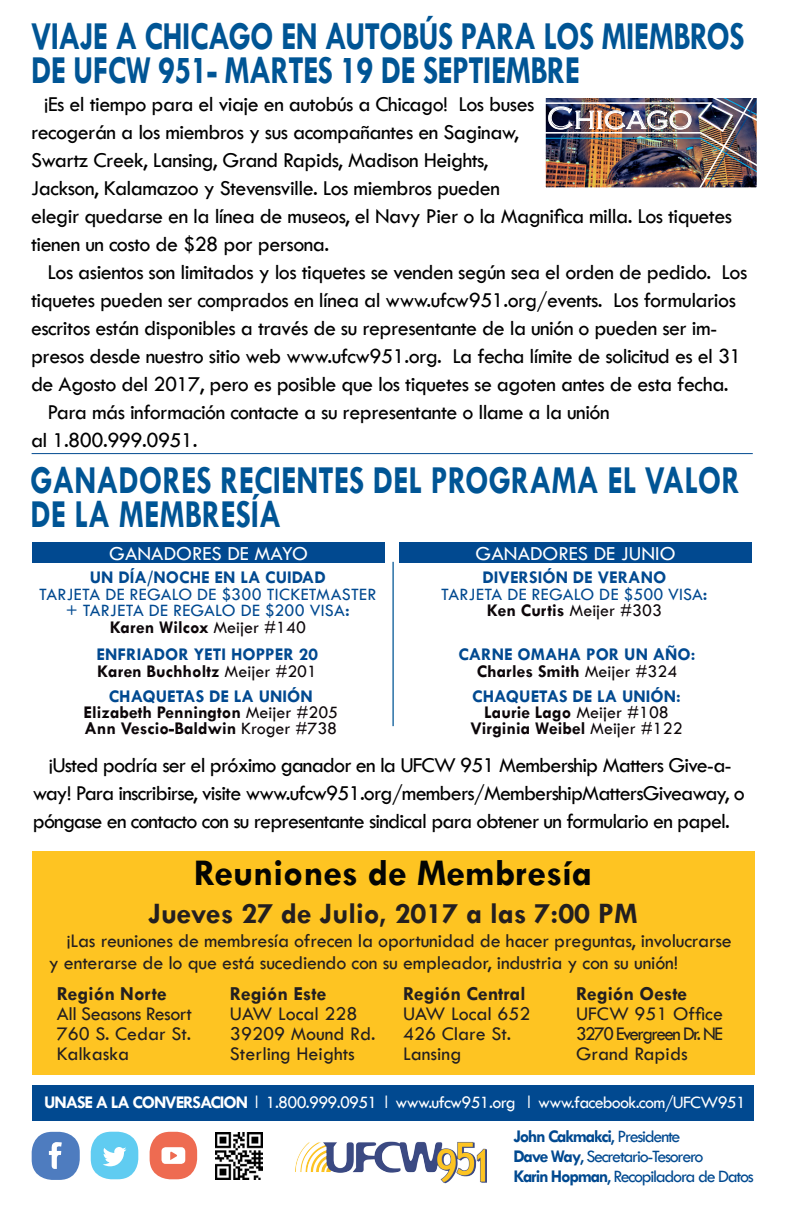
<style>
.page{position:relative;width:792px;height:1224px;background:#fff}
.page>*{position:absolute;margin:0;border:0;box-sizing:border-box;transform-origin:0 0}
.t1{font:700 40px/34px "Tw Cen";letter-spacing:-.02em;color:#005595;scale:.8 1}
.t2{font:700 40px/34px "Tw Cen";color:#005595;scale:.8 1}
.t3{font:700 38px "Tw Cen";color:#040503}
.t4{font:300 32px "Copperplate Gothic";color:#fff}
.t5{font:700 30px "Tw Cen";color:#231f20}
.t6{font:22px/28px "Tw Cen";letter-spacing:-.025em;color:#000}
.t7{font:20.6px "Tw Cen";color:#fff}
.t8{font:20px/22px "Tw Cen";letter-spacing:-.01em;color:#231f20}
.t9{font:700 20px "Tw Cen";color:#231f20}
.t10{font:20px "Tw Cen";letter-spacing:-.08em;color:#231f20;scale:.96 1}
.t11{font:700 18px/16px "Tw Cen";color:#0c0609;text-align:center}
.t12{font:18px/16.4px "Tw Cen";color:#014990;text-align:center}
.t13{font:18px "Tw Cen";letter-spacing:-.04em;color:#fff}
.t14{font:18px/20px "Tw Cen";letter-spacing:-.07em;color:#014990}
.t15{font:700 18px "Tw Cen";color:#014990}
.t16{font:700 18px "Tw Cen";letter-spacing:-.07em;color:#014990}
.s1{color:#fff}
.s2{font-weight:700}
.s3{font-weight:400}
.s4{color:#014990}
.s5{font-weight:700;color:#0c0609}
.s6{color:#0c0609}
</style>
<div class="page">
<div style="left:150px;top:1132px;width:47px;height:47px;background:#ee6b51;border-radius:20px"></div>
<svg style="left:162px;top:1147px;width:23px;height:17px"></svg>
<div style="left:32px;top:1132px;width:48px;height:48px;background:#4e7cbf;border-radius:20px"></div>
<svg style="left:49px;top:1142px;width:13px;height:27px"></svg>
<div style="left:91px;top:1132px;width:47px;height:47px;background:#60ccf1;border-radius:20px"></div>
<svg style="left:103px;top:1147px;width:23px;height:19px"></svg>
<img style="left:215px;top:1132px;width:48px;height:48px">
<div style="left:32px;top:1085px;width:721px;height:35px;background:#014990"></div>
<img style="left:295px;top:1141px;width:191px;height:43px">
<div style="left:32px;top:851px;width:722px;height:223px;background:#fec422"></div>
<hr style="left:32px;top:453px;width:721px;height:1px;background:#014990">
<div style="left:32px;top:542px;width:353px;height:21px;background:#014990"></div>
<hr style="left:392px;top:562px;width:2px;height:164px;background:#005595">
<div style="left:399px;top:542px;width:353px;height:21px;background:#014990"></div>
<img style="left:547px;top:99px;width:209px;height:87px">
<div style="left:538px;top:90px;width:227px;height:105px;border:8px solid #fff"></div>
<p class="t1" style="left:31px;top:19px;width:894px">VIAJE A CHICAGO EN AUTOBÚS PARA LOS MIEMBROS<br>DE UFCW 951- MARTES 19 DE SEPTIEMBRE</p>
<p class="t6" style="left:31px;top:90px;width:703px"><span class="s1">iii</span>¡Es el tiempo para el viaje en autobús a Chicago! Los buses<br>recogerán a los miembros y sus acompañantes en Saginaw,<br>Swartz Creek, Lansing, Grand Rapids, Madison Heights,<br>Jackson, Kalamazoo y Stevensville. Los miembros pueden<br>elegir quedarse en la línea de museos, el Navy Pier o la Magnifica milla. Los tiquetes tienen un costo de $28 por persona.</p>
<p class="t6" style="left:31px;top:258px;width:718px;text-indent:17px">Los asientos son limitados y los tiquetes se venden según sea el orden de pedido. Los tiquetes pueden ser comprados en línea al www.ufcw951.org/events. Los formularios escritos están disponibles a través de su representante de la unión o pueden ser im&shy;presos desde nuestro sitio web www.ufcw951.org. La fecha límite de solicitud es el 31 de Agosto del 2017, pero es posible que los tiquetes se agoten antes de esta fecha.</p>
<p class="t6" style="left:31px;top:398px;width:580px;text-indent:17px">Para más información contacte a su representante o llame a la unión al 1.800.999.0951.</p>
<p class="t2" style="left:30px;top:462px;width:889px">GANADORES RECIENTES DEL PROGRAMA EL VALOR<br>DE LA MEMBRESÍA</p>
<p class="t4" style="left:547px;top:101px;width:147px">Chicago</p>
<p class="t7" style="left:109px;top:541px;width:200px">GANADORES DE MAYO</p>
<p class="t12" style="left:39px;top:569px;width:339px"><span class="s2">UN DÍA/NOCHE EN LA CUIDAD<br></span>TARJETA DE REGALO DE $300 TICKETMASTER + TARJETA DE REGALO DE $200 VISA<span class="s2">:</span></p>
<p class="t11" style="left:110px;top:619px;width:198px">Karen Wilcox <span class="s3">Meijer #140</span></p>
<p class="t15" style="left:97px;top:644px;width:223px">ENFRIADOR YETI HOPPER 20</p>
<p class="t11" style="left:97px;top:663px;width:221px">Karen Buchholtz <span class="s3">Meijer #201</span></p>
<p class="t11" style="left:83px;top:688px;width:256px"><span class="s4">CHAQUETAS DE LA UNIÓN<br></span>Elizabeth Pennington <span class="s3">Meijer #205<br></span>Ann Vescio-Baldwin <span class="s3">Kroger #738</span></p>
<p class="t7" style="left:476px;top:541px;width:202px">GANADORES DE JUNIO</p>
<p class="t12" style="left:441px;top:570px;width:268px"><span class="s2">DIVERSIÓN DE VERANO<br></span>TARJETA DE REGALO DE $500 VISA<span class="s2">:<br></span><span class="s5">Ken Curtis</span> <span class="s6">Meijer #303</span></p>
<p class="t15" style="left:458px;top:644px;width:239px">CARNE OMAHA POR UN AÑO:</p>
<p class="t11" style="left:477px;top:663px;width:202px">Charles Smith <span class="s3">Meijer #324</span></p>
<p class="t11" style="left:470px;top:688px;width:214px"><span class="s4">CHAQUETAS DE LA UNIÓN:<br></span>Laurie Lago <span class="s3">Meijer #108<br></span>Virginia Weibel <span class="s3">Meijer #122</span></p>
<p class="t6" style="left:33px;top:751px;width:714px;text-indent:16px">¡Usted podría ser el próximo ganador en la UFCW 951 Membership Matters Give-a&shy;way! Para inscribirse, visite www.ufcw951.org/members/MembershipMattersGiveaway, o póngase en contacto con su representante sindical para obtener un formulario en papel.</p>
<p class="t3" style="left:194px;top:850px;width:400px">Reuniones de Membresía</p>
<p class="t5" style="left:148px;top:896px;width:491px">Jueves 27 de Julio, 2017 a las 7:00 PM</p>
<p class="t8" style="left:49px;top:929px;width:685px;text-indent:18px">¡Las reuniones de membresía ofrecen la oportunidad de hacer preguntas, involucrarse y enterarse de lo que está sucediendo con su empleador, industria y con su unión!</p>
<p class="t8" style="left:57px;top:984px;width:137px;line-height:20px"><span class="s2">Región Norte<br></span>All Seasons Resort</p>
<p class="t8" style="left:57px;top:1023px;width:136px">760 S. Cedar St.</p>
<p class="t8" style="left:57px;top:1043px;width:74px">Kalkaska</p>
<p class="t9" style="left:230px;top:982px;width:98px">Región Este</p>
<p class="t8" style="left:230px;top:1003px;width:129px">UAW Local 228</p>
<p class="t8" style="left:230px;top:1023px;width:147px">39209 Mound Rd.</p>
<p class="t8" style="left:230px;top:1043px;width:126px">Sterling Heights</p>
<p class="t9" style="left:403px;top:982px;width:124px">Región Central</p>
<p class="t8" style="left:403px;top:1003px;width:129px">UAW Local 652</p>
<p class="t8" style="left:403px;top:1023px;width:110px">426 Clare St.</p>
<p class="t8" style="left:403px;top:1043px;width:60px">Lansing</p>
<p class="t9" style="left:576px;top:982px;width:113px">Región Oeste</p>
<p class="t8" style="left:576px;top:1003px;width:148px">UFCW 951 Office</p>
<p class="t10" style="left:576px;top:1022px;width:154px">3270 Evergreen Dr. NE</p>
<p class="t8" style="left:576px;top:1043px;width:113px">Grand Rapids</p>
<p class="t13" style="left:44px;top:1092px;width:704px"><span class="s2">UNASE A LA CONVERSACION</span> 1.800.999.0951 www.ufcw951.org www.facebook.com/UFCW951</p>
<p class="t16" style="left:513px;top:1125px;width:169px">John Cakmakci<span class="s3">, Presidente</span></p>
<p class="t14" style="left:513px;top:1146px;width:242px"><span class="s2">Dave Way</span>, Secretario-Tesorero<br><span class="s2">Karin Hopman</span>, Recopiladora de Datos</p>
</div>
